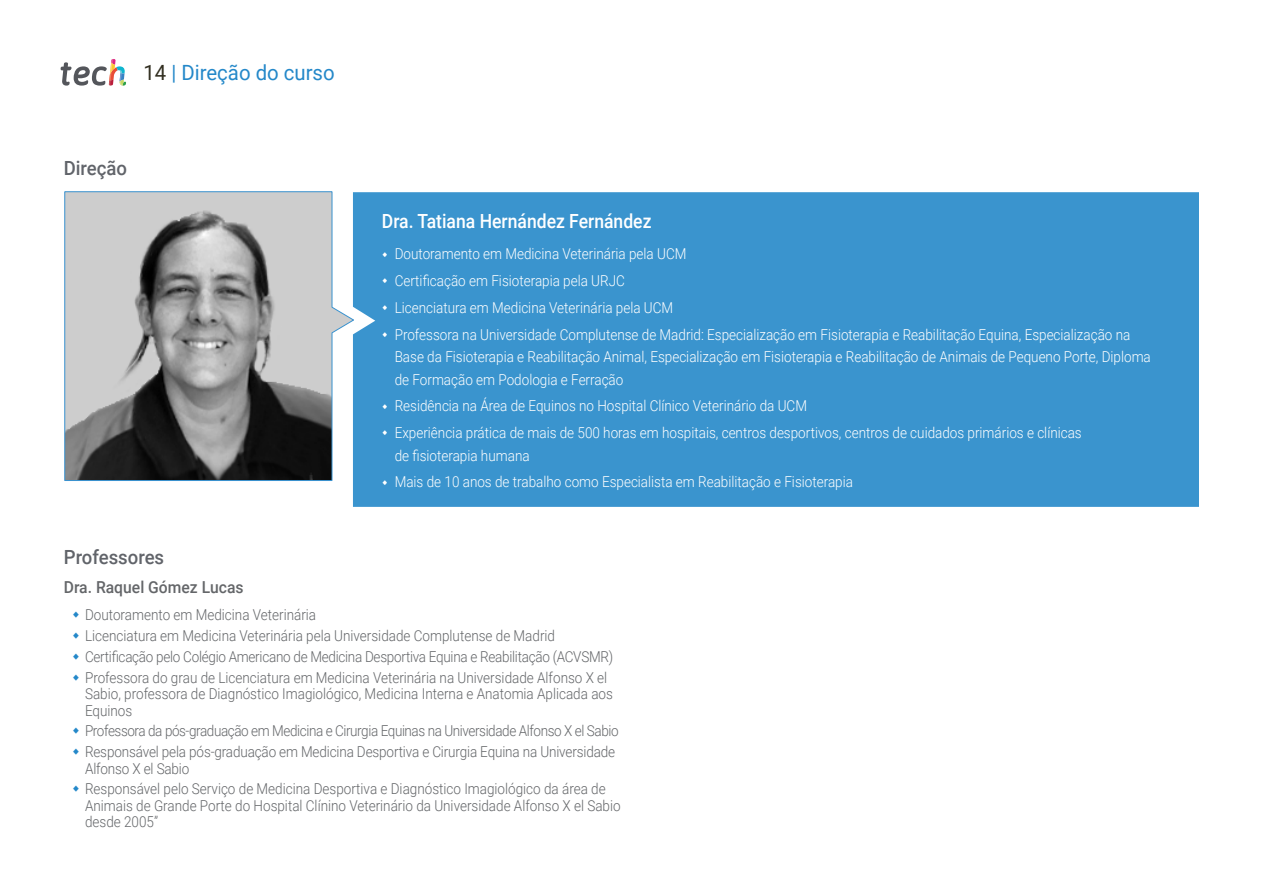
<style>
.page{position:relative;width:1263px;height:893px;background:#fff}
.page>*{position:absolute;margin:0;border:0;box-sizing:border-box;transform-origin:0 0}
.t1{font:21px "Roboto";color:#2488c9}
.t2{font:500 19.5px "Roboto";color:#fff;scale:.9 1}
.t3{font:500 19.5px "Roboto";color:#61646a;scale:.95 1}
.t4{font:500 16.5px "Roboto";color:#646669;scale:.95 1}
.t5{font:300 15px/26.7px "Roboto";color:#fff;scale:.9 1}
.t6{font:300 15px/20.7px "Roboto";color:#646669;scale:.9 1}
.t7{font:300 15px/20.7px "Roboto";letter-spacing:-.03em;color:#646669;scale:.9 1}
.s1{color:#312e20}
</style>
<div class="page">
<svg style="left:61px;top:59px;width:65px;height:27px"></svg>
<div style="left:353px;top:192px;width:846px;height:315px;background:#3a94ce"></div>
<svg style="left:64px;top:191px;width:290px;height:290px;background:#98999a"></svg>
<svg style="left:383px;top:252px;width:4px;height:5px"></svg>
<svg style="left:383px;top:279px;width:4px;height:5px"></svg>
<svg style="left:383px;top:305px;width:4px;height:5px"></svg>
<svg style="left:383px;top:332px;width:4px;height:5px"></svg>
<svg style="left:383px;top:404px;width:4px;height:5px"></svg>
<svg style="left:383px;top:431px;width:4px;height:5px"></svg>
<svg style="left:383px;top:480px;width:4px;height:5px"></svg>
<h1 class="t1" style="left:144px;top:57px;width:193px"><span class="s1">14</span> | Direção do curso</h1>
<h2 class="t3" style="left:64px;top:155px;width:68px">Direção</h2>
<h2 class="t2" style="left:382px;top:207px;width:301px">Dra. Tatiana Hernández Fernández</h2>
<p class="t5" style="left:395px;top:240px;width:819px">Doutoramento em Medicina Veterinária pela UCM<br>Certificação em Fisioterapia pela URJC<br>Licenciatura em Medicina Veterinária pela UCM<br>Professora na Universidade Complutense de Madrid: Especialização em Fisioterapia e Reabilitação Equina, Especialização na</p>
<p class="t5" style="left:395px;top:345px;width:842px;line-height:22.5px">Base da Fisioterapia e Reabilitação Animal, Especialização em Fisioterapia e Reabilitação de Animais de Pequeno Porte, Diploma de Formação em Podologia e Ferração</p>
<p class="t5" style="left:395px;top:392px;width:765px">Residência na Área de Equinos no Hospital Clínico Veterinário da UCM<br>Experiência prática de mais de 500 horas em hospitais, centros desportivos, centros de cuidados primários e clínicas</p>
<p class="t5" style="left:395px;top:441px;width:511px">de fisioterapia humana<br>Mais de 10 anos de trabalho como Especialista em Reabilitação e Fisioterapia</p>
<h2 class="t3" style="left:64px;top:543px;width:107px">Professores</h2>
<p class="t4" style="left:64px;top:576px;width:191px">Dra. Raquel Gómez Lucas</p>
<p class="t6" style="left:85px;top:604px;width:588px">Doutoramento em Medicina Veterinária<br>Licenciatura em Medicina Veterinária pela Universidade Complutense de Madrid Certificação pelo Colégio Americano de Medicina Desportiva Equina e Reabilitação (ACVSMR)<br>Professora do grau de Licenciatura em Medicina Veterinária na Universidade Alfonso X el</p>
<p class="t6" style="left:85px;top:685px;width:588px;line-height:16.5px">Sabio, professora de Diagnóstico Imagiológico, Medicina Interna e Anatomia Aplicada aos<br>Equinos</p>
<p class="t7" style="left:85px;top:720px;width:594px">Professora da pós-graduação em Medicina e Cirurgia Equinas na Universidade Alfonso X el Sabio<br>Responsável pela pós-graduação em Medicina Desportiva e Cirurgia Equina na Universidade</p>
<p class="t6" style="left:85px;top:757px;width:580px">Alfonso X el Sabio<br>Responsável pelo Serviço de Medicina Desportiva e Diagnóstico Imagiológico da área de</p>
<p class="t6" style="left:85px;top:797px;width:597px;line-height:16.5px">Animais de Grande Porte do Hospital Clínino Veterinário da Universidade Alfonso X el Sabio desde 2005”</p>
</div>
